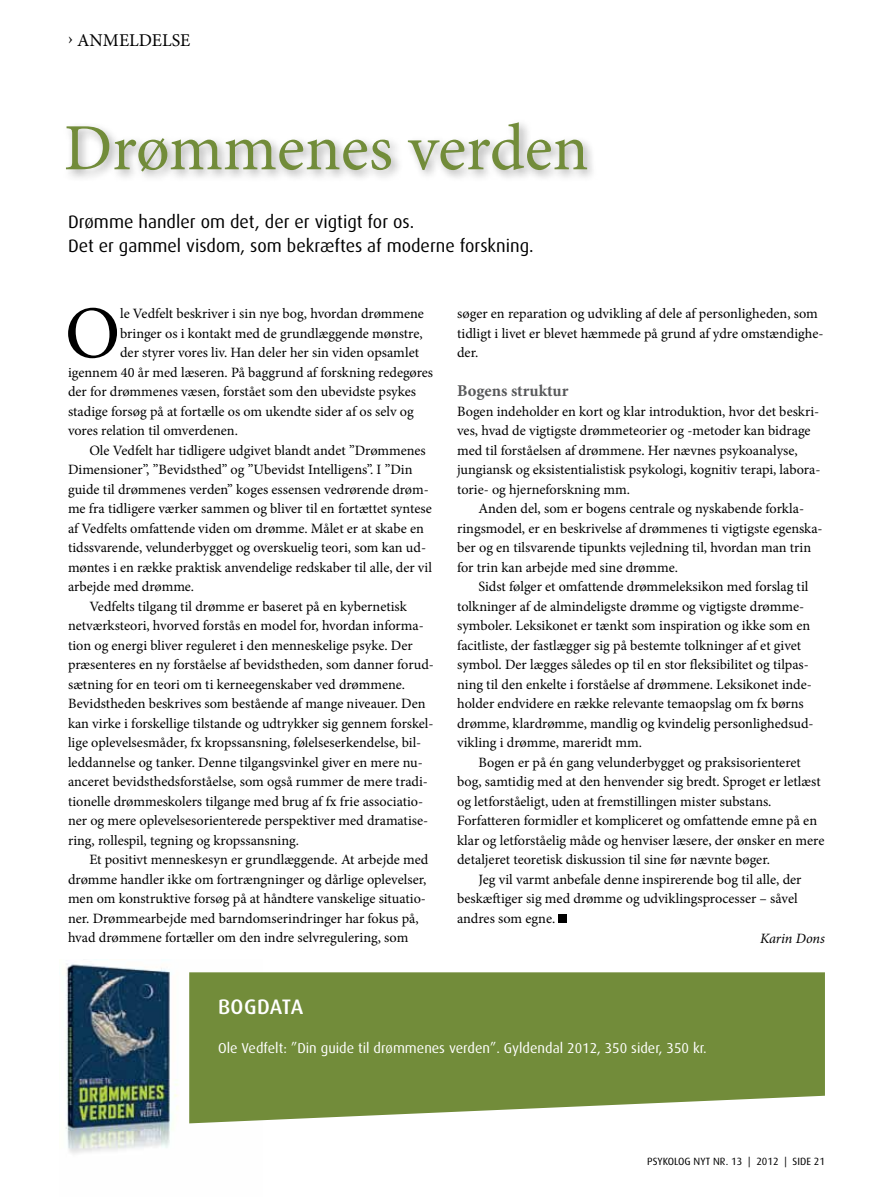
<style>
.page{position:relative;width:893px;height:1200px;background:#fff}
.page>*{position:absolute;margin:0;border:0;box-sizing:border-box;transform-origin:0 0}
.t1{font:74.25px "Minion Pro";color:#000}
.t2{font:66px "Minion Pro";color:#728c3a}
.t3{font:500 21px "Dax";letter-spacing:.015em;color:#fff}
.t4{font:18px/24px "Dax";color:#000}
.t5{font:18px "Minion Pro";color:#000}
.t6{font:700 16.5px "Minion Pro";color:#58595b}
.t7{font:14.25px/19.5px "Minion Pro";color:#000}
.t8{font:14.25px "Dax";color:#fff}
.t9{font:italic 14.25px "Minion Pro";letter-spacing:-.01em;color:#000}
.t10{font:10.5px "Dax";color:#000}
</style>
<div class="page">
<img style="left:66px;top:963px;width:131px;height:191px">
<div style="left:62px;top:118px;width:537px;height:65px;background:#000;opacity:.35"></div>
<div style="left:558px;top:914px;width:9px;height:8px;background:#000"></div>
<svg style="left:189px;top:972px;width:636px;height:151px;fill:#728c3a"></svg>
<p class="t5" style="left:68px;top:28px;width:124px">› ANMELDELSE</p>
<h2 class="t2" style="left:64px;top:104px;width:526px">Drømmenes verden</h2>
<p class="t4" style="left:68px;top:210px;width:467px">Drømme handler om det, der er vigtigt for os.<br>Det er gammel visdom, som bekræftes af moderne forskning.</p>
<h1 class="t1" style="left:65px;top:283px;width:57px">O</h1>
<p class="t7" style="left:120px;top:304px;width:305px">le Vedfelt beskriver i sin nye bog, hvordan drømmene</p>
<p class="t7" style="left:120px;top:323px;width:304px">bringer os i kontakt med de grundlæggende mønstre,</p>
<p class="t7" style="left:120px;top:343px;width:300px">der styrer vores liv. Han deler her sin viden opsamlet</p>
<p class="t7" style="left:68px;top:362px;width:367px">igennem 40 år med læseren. På baggrund af forskning redegøres</p>
<p class="t7" style="left:68px;top:382px;width:350px">der for drømmenes væsen, forstået som den ubevidste psykes</p>
<p class="t7" style="left:68px;top:401px;width:347px">stadige forsøg på at fortælle os om ukendte sider af os selv og</p>
<p class="t7" style="left:68px;top:421px;width:171px">vores relation til omverdenen.</p>
<p class="t7" style="left:89px;top:440px;width:338px">Ole Vedfelt har tidligere udgivet blandt andet ”Drømmenes</p>
<p class="t7" style="left:68px;top:460px;width:346px">Dimensioner”, ”Bevidsthed” og ”Ubevidst Intelligens”. I ”Din</p>
<p class="t7" style="left:68px;top:479px;width:362px">guide til drømmenes verden” koges essensen vedrørende drøm-</p>
<p class="t7" style="left:68px;top:499px;width:365px">me fra tidligere værker sammen og bliver til en fortættet syntese</p>
<p class="t7" style="left:68px;top:518px;width:357px">af Vedfelts omfattende viden om drømme. Målet er at skabe en</p>
<p class="t7" style="left:68px;top:538px;width:360px">tidssvarende, velunderbygget og overskuelig teori, som kan ud-</p>
<p class="t7" style="left:68px;top:557px;width:366px">møntes i en række praktisk anvendelige redskaber til alle, der vil</p>
<p class="t7" style="left:68px;top:577px;width:128px">arbejde med drømme.</p>
<p class="t7" style="left:89px;top:596px;width:319px">Vedfelts tilgang til drømme er baseret på en kybernetisk</p>
<p class="t7" style="left:68px;top:616px;width:356px">netværksteori, hvorved forstås en model for, hvordan informa-</p>
<p class="t7" style="left:68px;top:635px;width:346px">tion og energi bliver reguleret i den menneskelige psyke. Der</p>
<p class="t7" style="left:68px;top:655px;width:367px">præsenteres en ny forståelse af bevidstheden, som danner forud-</p>
<p class="t7" style="left:68px;top:674px;width:339px">sætning for en teori om ti kerneegenskaber ved drømmene.</p>
<p class="t7" style="left:68px;top:694px;width:359px">Bevidstheden beskrives som bestående af mange niveauer. Den</p>
<p class="t7" style="left:68px;top:713px;width:367px">kan virke i forskellige tilstande og udtrykker sig gennem forskel-</p>
<p class="t7" style="left:68px;top:732px;width:355px">lige oplevelsesmåder, fx kropssansning, følelseserkendelse, bil-</p>
<p class="t7" style="left:68px;top:752px;width:356px">leddannelse og tanker. Denne tilgangsvinkel giver en mere nu-</p>
<p class="t7" style="left:68px;top:771px;width:361px">anceret bevidsthedsforståelse, som også rummer de mere tradi-</p>
<p class="t7" style="left:68px;top:791px;width:357px">tionelle drømmeskolers tilgange med brug af fx frie associatio-</p>
<p class="t7" style="left:68px;top:810px;width:362px">ner og mere oplevelsesorienterede perspektiver med dramatise-</p>
<p class="t7" style="left:68px;top:830px;width:233px">ring, rollespil, tegning og kropssansning.</p>
<p class="t7" style="left:89px;top:849px;width:341px">Et positivt menneskesyn er grundlæggende. At arbejde med</p>
<p class="t7" style="left:68px;top:869px;width:360px">drømme handler ikke om fortrængninger og dårlige oplevelser,</p>
<p class="t7" style="left:68px;top:888px;width:359px">men om konstruktive forsøg på at håndtere vanskelige situatio-</p>
<p class="t7" style="left:68px;top:908px;width:352px">ner. Drømmearbejde med barndomserindringer har fokus på,</p>
<p class="t7" style="left:68px;top:927px;width:342px">hvad drømmene fortæller om den indre selvregulering, som</p>
<p class="t7" style="left:457px;top:304px;width:368px">søger en reparation og udvikling af dele af personligheden, som tidligt i livet er blevet hæmmede på grund af ydre omstændighe&shy;der.</p>
<p class="t6" style="left:457px;top:379px;width:113px">Bogens struktur</p>
<p class="t7" style="left:457px;top:401px;width:365px">Bogen indeholder en kort og klar introduktion, hvor det beskri&shy;ves, hvad de vigtigste drømmeteorier og -metoder kan bidrage med til forståelsen af drømmene. Her nævnes psykoanalyse, jungiansk og eksistentialistisk psykologi, kognitiv terapi, labora&shy;torie- og hjerneforskning mm.</p>
<p class="t7" style="left:457px;top:499px;width:367px;text-indent:21px">Anden del, som er bogens centrale og nyskabende forkla&shy;ringsmodel, er en beskrivelse af drømmenes ti vigtigste egenska&shy;ber og en tilsvarende tipunkts vejledning til, hvordan man trin for trin kan arbejde med sine drømme.</p>
<p class="t7" style="left:457px;top:577px;width:358px;text-indent:21px">Sidst følger et omfattende drømmeleksikon med forslag til tolkninger af de almindeligste drømme og vigtigste drømme&shy;symboler. Leksikonet er tænkt som inspiration og ikke som en facitliste, der fastlægger sig på bestemte tolkninger af et givet symbol. Der lægges således op til en stor fleksibilitet og tilpas&shy;ning til den enkelte i forståelse af drømmene. Leksikonet inde&shy;holder endvidere en række relevante temaopslag om fx børns drømme, klardrømme, mandlig og kvindelig personlighedsud&shy;vikling i drømme, mareridt mm.</p>
<p class="t7" style="left:478px;top:752px;width:324px">Bogen er på én gang velunderbygget og praksisorienteret</p>
<p class="t7" style="left:457px;top:772px;width:365px">bog, samtidig med at den henvender sig bredt. Sproget er letlæst</p>
<p class="t7" style="left:457px;top:791px;width:316px">og letforståeligt, uden at fremstillingen mister substans.</p>
<p class="t7" style="left:457px;top:811px;width:362px">Forfatteren formidler et kompliceret og omfattende emne på en</p>
<p class="t7" style="left:457px;top:830px;width:369px">klar og letforståelig måde og henviser læsere, der ønsker en mere</p>
<p class="t7" style="left:457px;top:849px;width:314px">detaljeret teoretisk diskussion til sine før nævnte bøger.</p>
<p class="t7" style="left:478px;top:869px;width:325px">Jeg vil varmt anbefale denne inspirerende bog til alle, der</p>
<p class="t7" style="left:457px;top:888px;width:342px">beskæftiger sig med drømme og udviklingsprocesser – såvel</p>
<p class="t7" style="left:457px;top:908px;width:100px">andres som egne.</p>
<p class="t9" style="left:760px;top:928px;width:66px">Karin Dons</p>
<h3 class="t3" style="left:218px;top:994px;width:86px">BOGDATA</h3>
<p class="t8" style="left:218px;top:1039px;width:490px">Ole Vedfelt: ”Din guide til drømmenes verden”. Gyldendal 2012, 350 sider, 350 kr.</p>
<p class="t10" style="left:647px;top:1154px;width:179px">PSYKOLOG NYT NR. 13 | 2012 | SIDE 21</p>
</div>
